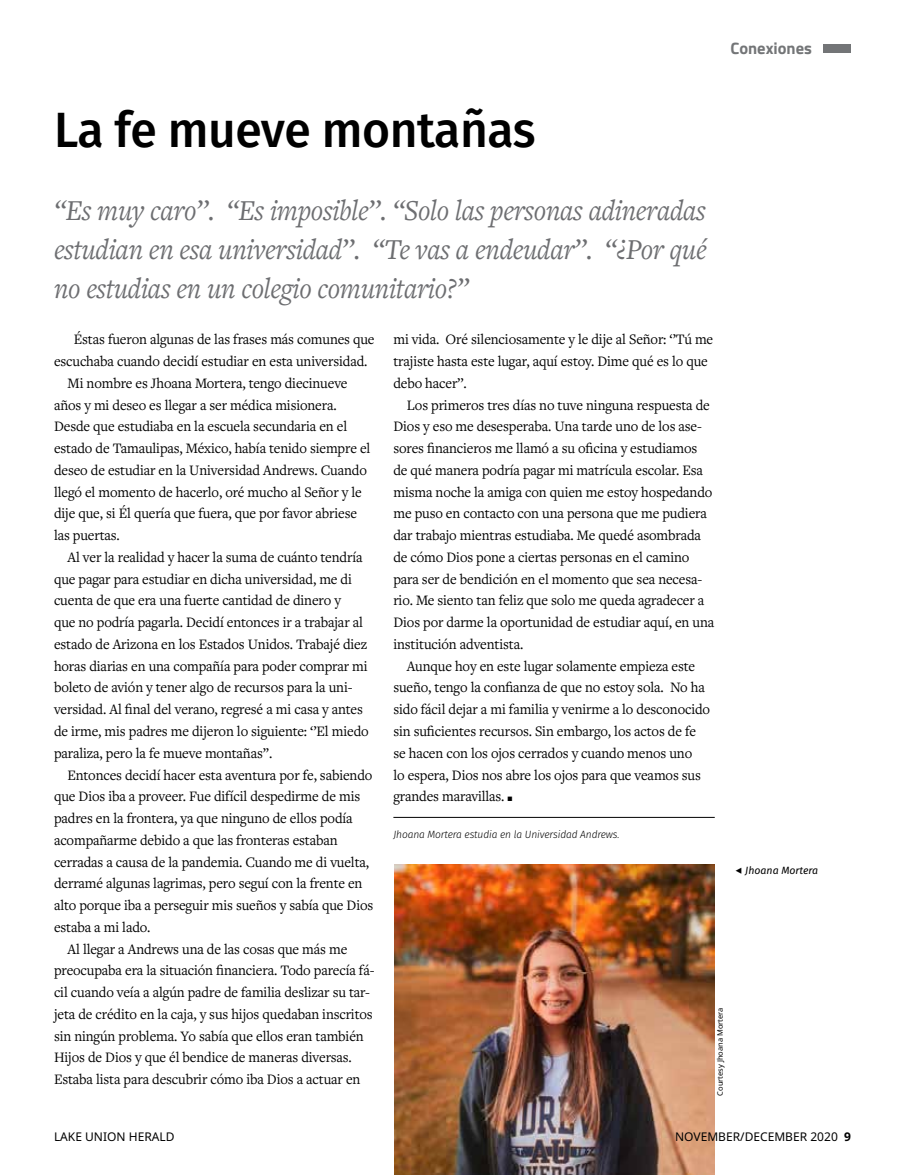
<style>
.page{position:relative;width:905px;height:1175px;background:#fff}
.page>*{position:absolute;margin:0;border:0;box-sizing:border-box;transform-origin:0 0}
.t1{font:500 49.5px "Fira Sans";letter-spacing:-.01em;color:#000}
.t2{font:italic 30px/39px "Freight Text Pro";letter-spacing:-.015em;color:#6d6e71;text-align:justify;scale:.95 1}
.t3{font:700 16.5px "Titillium Web";color:#737577}
.t4{font:15px/21.8px "Freight Text Pro";letter-spacing:-.01em;color:#000}
.t5{font:12px "Noto Sans";color:#000}
.t6{font:italic 300 10.5px "Fira Sans";letter-spacing:-.01em;color:#000}
.t7{font:italic 10.5px "Fira Sans";color:#000}
.t8{font:7.5px "Noto Sans";color:#000}
.s1{font-size:10.5px}
.s2{font-family:"Freight Text Pro";font-style:normal}
.s3{font-weight:700}
</style>
<div class="page">
<div style="left:824px;top:44px;width:26px;height:9px;background:#737577"></div>
<hr style="left:393px;top:817px;width:321px;height:1px;background:#000">
<img style="left:395px;top:864px;width:319px;height:310px">
<h1 class="t1" style="left:54px;top:90px;width:483px">La fe mueve montañas</h1>
<h2 class="t2" style="left:54px;top:190px;width:688px">“Es muy caro’’. “Es imposible’’. “Solo las personas adineradas estudian en esa universidad’’. “Te vas a endeudar’’. “¿Por qué no estudias en un colegio comunitario?’’</h2>
<p class="t3" style="left:730px;top:35px;width:83px">Conexiones</p>
<p class="t4" style="left:74px;top:328px;width:302px">Éstas fueron algunas de las frases más comunes que</p>
<p class="t4" style="left:54px;top:350px;width:315px">escuchaba cuando decidí estudiar en esta universidad.</p>
<p class="t4" style="left:68px;top:371px;width:281px">Mi nombre es Jhoana Mortera, tengo diecinueve</p>
<p class="t4" style="left:54px;top:393px;width:284px">años y mi deseo es llegar a ser médica misionera.</p>
<p class="t4" style="left:54px;top:415px;width:295px">Desde que estudiaba en la escuela secundaria en el</p>
<p class="t4" style="left:54px;top:437px;width:318px">estado de Tamaulipas, México, había tenido siempre el</p>
<p class="t4" style="left:54px;top:458px;width:314px">deseo de estudiar en la Universidad Andrews. Cuando</p>
<p class="t4" style="left:54px;top:480px;width:309px">llegó el momento de hacerlo, oré mucho al Señor y le</p>
<p class="t4" style="left:54px;top:502px;width:304px">dije que, si Él quería que fuera, que por favor abriese</p>
<p class="t4" style="left:54px;top:524px;width:67px">las puertas.</p>
<p class="t4" style="left:68px;top:545px;width:296px">Al ver la realidad y hacer la suma de cuánto tendría</p>
<p class="t4" style="left:54px;top:567px;width:299px">que pagar para estudiar en dicha universidad, me di</p>
<p class="t4" style="left:54px;top:589px;width:288px">cuenta de que era una fuerte cantidad de dinero y</p>
<p class="t4" style="left:54px;top:611px;width:310px">que no podría pagarla. Decidí entonces ir a trabajar al</p>
<p class="t4" style="left:54px;top:632px;width:315px">estado de Arizona en los Estados Unidos. Trabajé diez</p>
<p class="t4" style="left:54px;top:654px;width:315px">horas diarias en una compañía para poder comprar mi</p>
<p class="t4" style="left:54px;top:676px;width:300px">boleto de avión y tener algo de recursos para la uni-</p>
<p class="t4" style="left:54px;top:698px;width:310px">versidad. Al final del verano, regresé a mi casa y antes</p>
<p class="t4" style="left:54px;top:719px;width:316px">de irme, mis padres me dijeron lo siguiente: ‘’El miedo</p>
<p class="t4" style="left:54px;top:741px;width:220px">paraliza, pero la fe mueve montañas’’.</p>
<p class="t4" style="left:68px;top:763px;width:306px">Entonces decidí hacer esta aventura por fe, sabiendo</p>
<p class="t4" style="left:54px;top:785px;width:308px">que Dios iba a proveer. Fue difícil despedirme de mis</p>
<p class="t4" style="left:54px;top:806px;width:300px">padres en la frontera, ya que ninguno de ellos podía</p>
<p class="t4" style="left:54px;top:828px;width:285px">acompañarme debido a que las fronteras estaban</p>
<p class="t4" style="left:54px;top:850px;width:316px">cerradas a causa de la pandemia. Cuando me di vuelta,</p>
<p class="t4" style="left:54px;top:872px;width:310px">derramé algunas lagrimas, pero seguí con la frente en</p>
<p class="t4" style="left:54px;top:893px;width:321px">alto porque iba a perseguir mis sueños y sabía que Dios</p>
<p class="t4" style="left:54px;top:915px;width:98px">estaba a mi lado.</p>
<p class="t4" style="left:68px;top:937px;width:281px">Al llegar a Andrews una de las cosas que más me</p>
<p class="t4" style="left:54px;top:959px;width:322px">preocupaba era la situación financiera. Todo parecía fá-</p>
<p class="t4" style="left:54px;top:980px;width:317px">cil cuando veía a algún padre de familia deslizar su tar-</p>
<p class="t4" style="left:54px;top:1002px;width:320px">jeta de crédito en la caja, y sus hijos quedaban inscritos</p>
<p class="t4" style="left:54px;top:1024px;width:311px">sin ningún problema. Yo sabía que ellos eran también</p>
<p class="t4" style="left:54px;top:1046px;width:299px">Hijos de Dios y que él bendice de maneras diversas.</p>
<p class="t4" style="left:54px;top:1067px;width:308px">Estaba lista para descubrir cómo iba Dios a actuar en</p>
<p class="t4" style="left:393px;top:328px;width:321px">mi vida. Oré silenciosamente y le dije al Señor: ‘’Tú me trajiste hasta este lugar, aquí estoy. Dime qué es lo que debo hacer’’.</p>
<p class="t4" style="left:393px;top:393px;width:322px;text-indent:14px">Los primeros tres días no tuve ninguna respuesta de Dios y eso me desesperaba. Una tarde uno de los ase&shy;sores financieros me llamó a su oficina y estudiamos de qué manera podría pagar mi matrícula escolar. Esa misma noche la amiga con quien me estoy hospedando me puso en contacto con una persona que me pudiera dar trabajo mientras estudiaba. Me quedé asombrada de cómo Dios pone a ciertas personas en el camino para ser de bendición en el momento que sea necesa&shy;rio. Me siento tan feliz que solo me queda agradecer a Dios por darme la oportunidad de estudiar aquí, en una institución adventista.</p>
<p class="t4" style="left:393px;top:654px;width:318px;text-indent:14px">Aunque hoy en este lugar solamente empieza este sueño, tengo la confianza de que no estoy sola. No ha sido fácil dejar a mi familia y venirme a lo desconocido sin suficientes recursos. Sin embargo, los actos de fe se hacen con los ojos cerrados y cuando menos uno<br>lo espera, Dios nos abre los ojos para que veamos sus grandes maravillas. <span class="s1">P</span></p>
<p class="t6" style="left:393px;top:827px;width:228px">Jhoana Mortera estudia en la Universidad Andrews.</p>
<p class="t7" style="left:735px;top:862px;width:85px"><span class="s2">H</span> Jhoana Mortera</p>
<p class="t8" style="left:715px;top:1095px;width:90px;rotate:-90deg">Courtesy Jhoana Mortera</p>
<p class="t5" style="left:54px;top:1128px;width:122px">LAKE UNION HERALD</p>
<p class="t5" style="left:675px;top:1128px;width:177px">NOVEMBER/DECEMBER 2020 <span class="s3">9</span></p>
</div>
